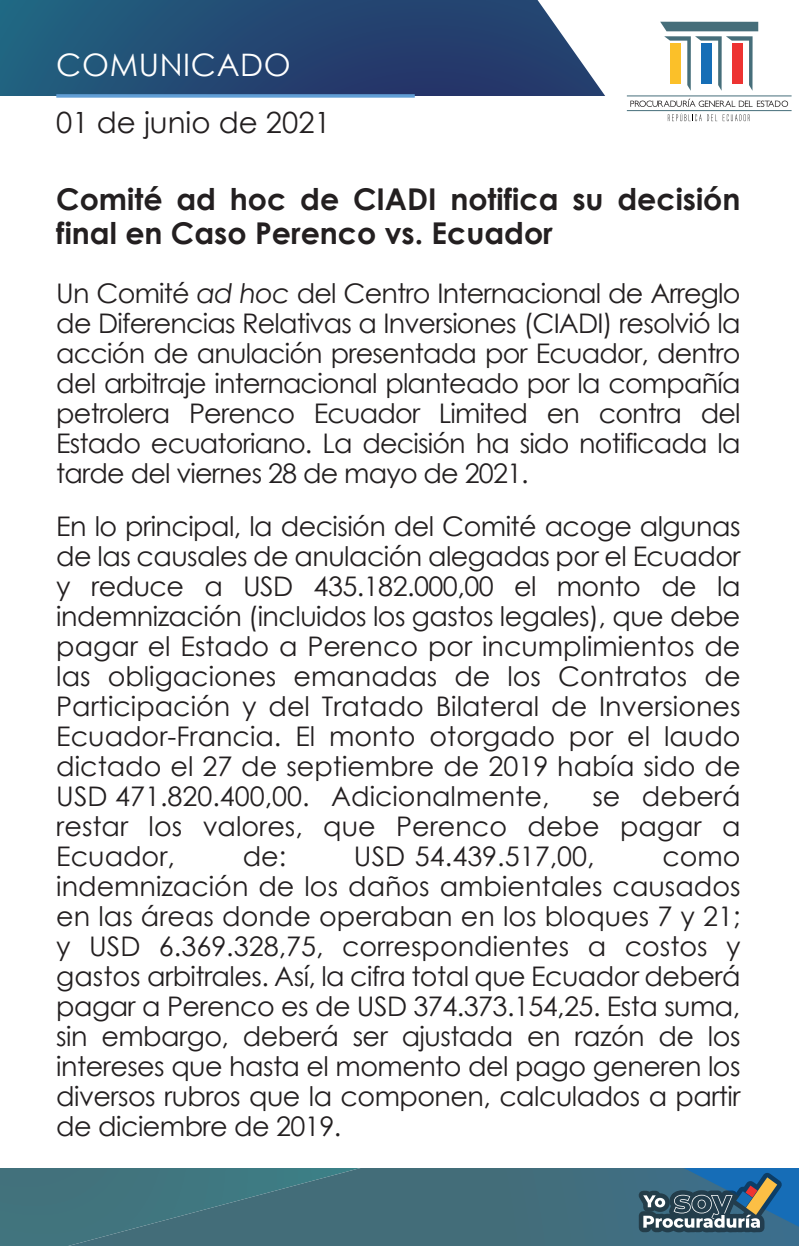
<style>
.page{position:relative;width:799px;height:1246px;background:#fff}
.page>*{position:absolute;margin:0;border:0;box-sizing:border-box;transform-origin:0 0}
.t1{font:30.97px "Century Gothic";letter-spacing:.02em;color:#fff}
.t2{font:700 30px/34.5px "Century Gothic";color:#231f20}
.t3{font:29.25px "Century Gothic";color:#231f20}
.t4{font:27px/30px "Century Gothic";color:#231f20;text-align:justify}
.s1{font-style:italic}
</style>
<div class="page">
<div style="left:0;top:1168px;width:68px;height:77px;background:#41737d"></div>
<svg style="left:0;top:0;width:526px;height:96px;background:#234973"></svg>
<svg style="left:68px;top:1168px;width:730px;height:77px;background:#406f7e"></svg>
<svg style="left:638px;top:1172px;width:143px;height:60px;background:#4d6d7f"></svg>
<svg style="left:526px;top:0;width:266px;height:122px"></svg>
<svg style="left:660px;top:22px;width:98px;height:69px"></svg>
<div style="left:670px;top:44px;width:10px;height:40px;background:#fbc029"></div>
<div style="left:701px;top:44px;width:10px;height:40px;background:#166eb6"></div>
<div style="left:732px;top:44px;width:10px;height:40px;background:#ed3332"></div>
<svg style="left:630px;top:99px;width:158px;height:8px"></svg>
<hr style="left:626px;top:96px;width:165px;height:1px;background:#466e7a">
<hr style="left:626px;top:110px;width:165px;height:1px;background:#466e7a">
<svg style="left:667px;top:113px;width:34px;height:8px"></svg>
<svg style="left:707px;top:114px;width:42px;height:7px"></svg>
<svg style="left:56px;top:94px;width:358px;height:4px"></svg>
<p class="t1" style="left:56px;top:43px;width:236px">COMUNICADO</p>
<p class="t3" style="left:56px;top:102px;width:276px">01 de junio de 2021</p>
<p class="t2" style="left:56px;top:180px;width:685px">Comité ad hoc de CIADI notifica su decisión final en Caso Perenco vs. Ecuador</p>
<p class="t4" style="left:56px;top:278px;width:685px">Un Comité <span class="s1">ad hoc</span> del Centro Internacional de Arreglo de Diferencias Relativas a Inversiones (CIADI) resolvió la acción de anulación presentada por Ecuador, dentro del arbitraje internacional planteado por la compañía petrolera Perenco Ecuador Limited en contra del Estado ecuatoriano. La decisión ha sido notificada la tarde del viernes 28 de mayo de 2021.</p>
<p class="t4" style="left:56px;top:510px;width:685px">En lo principal, la decisión del Comité acoge algunas de las causales de anulación alegadas por el Ecuador y reduce a USD 435.182.000,00 el monto de la indemnización (incluidos los gastos legales), que debe pagar el Estado a Perenco por incumplimientos de las obligaciones emanadas de los Contratos de Participación y del Tratado Bilateral de Inversiones Ecuador-Francia. El monto otorgado por el laudo dictado el 27 de septiembre de 2019 había sido de USD 471.820.400,00. Adicionalmente,</p>
<p class="t4" style="left:56px;top:780px;width:685px;text-indent:536px">se deberá restar los valores, que Perenco debe pagar a Ecuador,</p>
<p class="t4" style="left:243px;top:840px;width:45px">de:</p>
<p class="t4" style="left:354px;top:840px;width:242px">USD 54.439.517,00,</p>
<p class="t4" style="left:56px;top:840px;width:685px;text-indent:606px">como indemnización de los daños ambientales causados en las áreas donde operaban en los bloques 7 y 21; y USD 6.369.328,75, correspondientes a costos y gastos arbitrales. Así, la cifra total que Ecuador deberá pagar a Perenco es de USD 374.373.154,25. Esta suma, sin embargo, deberá ser ajustada en razón de los intereses que hasta el momento del pago generen los diversos rubros que la componen, calculados a partir de diciembre de 2019.</p>
</div>
